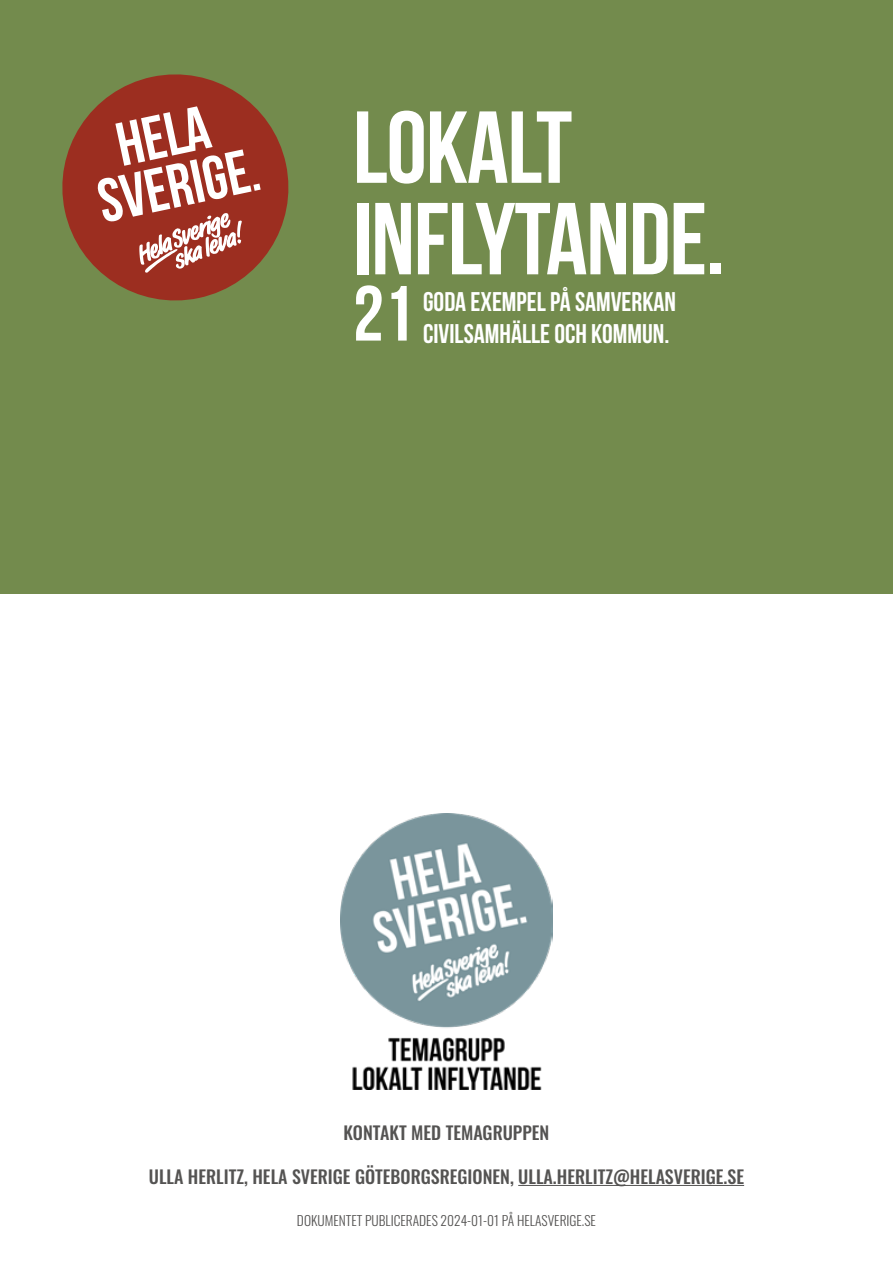
<style>
.page{position:relative;width:893px;height:1263px;background:#fff}
.page>*{position:absolute;margin:0;border:0;box-sizing:border-box;transform-origin:0 0}
.t1{font:700 102px/91.5px "Bebas Neue";letter-spacing:-.01em;color:#fff}
.t2{font:700 78px "Bebas Neue";color:#fff}
.t3{font:700 27px/32.4px "Bebas Neue";color:#fff}
.t4{font:500 18px "Oswald";color:#545352}
.t5{font:700 13.5px "Bebas Neue";color:#727171}
.t6{font:300 13.5px "Oswald";color:#545352}
</style>
<div class="page">
<div style="left:0;top:0;width:893px;height:593px;background:#738b4d"></div>
<svg style="left:62px;top:74px;width:226px;height:226px;fill:#9c2e20"></svg>
<svg style="left:97px;top:106px;width:164px;height:167px;background:#b7675d"></svg>
<img style="left:340px;top:813px;width:213px;height:276px">
<hr style="left:518px;top:1185px;width:226px;height:1px;background:#545352">
<h1 class="t1" style="left:353px;top:101px;width:374px">LOKALT<br>INFLYTANDE.</h1>
<h2 class="t2" style="left:353px;top:271px;width:62px">21</h2>
<h3 class="t3" style="left:423px;top:285px;width:254px">GODA EXEMPEL PÅ SAMVERKAN<br>CIVILSAMHÄLLE OCH KOMMUN.</h3>
<p class="t4" style="left:344px;top:1123px;width:207px">KONTAKT MED TEMAGRUPPEN</p>
<p class="t4" style="left:149px;top:1167px;width:597px">ULLA HERLITZ, HELA SVERIGE GÖTEBORGSREGIONEN, ULLA.HERLITZ@HELASVERIGE.SE</p>
<p class="t6" style="left:297px;top:1208px;width:300px">DOKUMENTET PUBLICERADES 2024-01-01 PÅ HELASVERIGE.SE</p>
<p class="t5" style="left:292px;top:1216px;width:310px">21 GODA EXEMPEL PÅ SAMVERKAN CIVILSAMHÄLLE OCH KOMMUN • SIDAN 48</p>
</div>
